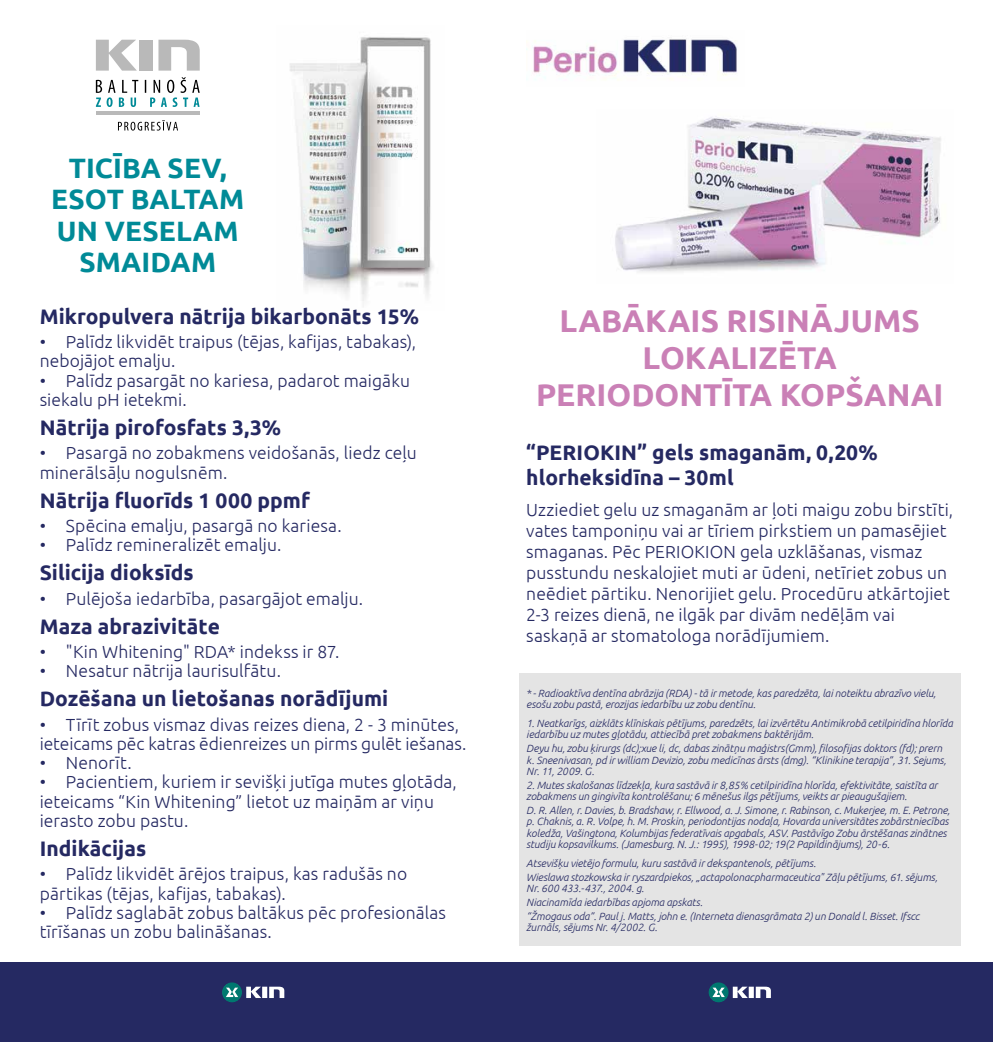
<style>
.page{position:relative;width:993px;height:1042px;background:#fff}
.page>*{position:absolute;margin:0;border:0;box-sizing:border-box;transform-origin:0 0}
.t1{font:700 31.5px/36.8px "Ubuntu";color:#ca80b6;text-align:center}
.t2{font:700 28px/31.5px "Ubuntu";letter-spacing:.005em;color:#008a97;text-align:center}
.t3{font:700 21px/24.5px "Ubuntu";color:#252962}
.t4{font:300 17.5px/19.2px "Ubuntu";letter-spacing:.005em;color:#252962}
.t5{font:italic 300 10.5px/11.4px "Ubuntu";letter-spacing:-.005em;color:#252962}
</style>
<div class="page">
<div style="left:518px;top:673px;width:442px;height:273px;background:#e4e4e4"></div>
<img style="left:290px;top:37px;width:144px;height:264px">
<div style="left:0;top:962px;width:992px;height:80px;background:#252962"></div>
<svg style="left:708px;top:982px;width:62px;height:20px"></svg>
<svg style="left:222px;top:982px;width:62px;height:20px"></svg>
<div style="left:139px;top:40px;width:14px;height:31px;background:#b9b9b9"></div>
<svg style="left:158px;top:40px;width:42px;height:31px"></svg>
<svg style="left:96px;top:40px;width:41px;height:31px"></svg>
<hr style="left:96px;top:112px;width:104px;height:3px;background:#b9b9b9">
<svg style="left:96px;top:77px;width:104px;height:30px"></svg>
<svg style="left:118px;top:120px;width:60px;height:11px"></svg>
<img style="left:526px;top:39px;width:211px;height:41px">
<img style="left:615px;top:116px;width:326px;height:156px">
<h2 class="t2" style="left:51px;top:151px;width:194px">TICĪBA SEV,<br>ESOT BALTAM<br>UN VESELAM<br>SMAIDAM</h2>
<h3 class="t3" style="left:40px;top:304px;width:380px">Mikropulvera nātrija bikarbonāts 15%</h3>
<h3 class="t4" style="left:40px;top:332px;width:378px">• Palīdz likvidēt traipus (tējas, kafijas, tabakas), nebojājot emalju.</h3>
<h3 class="t4" style="left:40px;top:370px;width:372px">• Palīdz pasargāt no kariesa, padarot maigāku siekalu pH ietekmi.</h3>
<h3 class="t3" style="left:40px;top:415px;width:243px">Nātrija pirofosfats 3,3%</h3>
<h3 class="t4" style="left:40px;top:443px;width:378px">• Pasargā no zobakmens veidošanās, liedz ceļu minerālsāļu nogulsnēm.</h3>
<h3 class="t3" style="left:40px;top:488px;width:272px">Nātrija fluorīds 1 000 ppmf</h3>
<h3 class="t4" style="left:40px;top:516px;width:303px">• Spēcina emalju, pasargā no kariesa.</h3>
<h3 class="t4" style="left:40px;top:535px;width:243px">• Palīdz remineralizēt emalju.</h3>
<h3 class="t3" style="left:40px;top:560px;width:155px">Silicija dioksīds</h3>
<h3 class="t4" style="left:40px;top:588px;width:325px">• Pulējoša iedarbība, pasargājot emalju.</h3>
<h3 class="t3" style="left:40px;top:614px;width:182px">Maza abrazivitāte</h3>
<h3 class="t4" style="left:40px;top:642px;width:301px">• "Kin Whitening" RDA* indekss ir 87.</h3>
<h3 class="t4" style="left:40px;top:661px;width:243px">• Nesatur nātrija laurisulfātu.</h3>
<h3 class="t3" style="left:40px;top:686px;width:350px">Dozēšana un lietošanas norādījumi</h3>
<h3 class="t4" style="left:40px;top:714px;width:428px">• Tīrīt zobus vismaz divas reizes diena, 2 - 3 minūtes, ieteicams pēc katras ēdienreizes un pirms gulēt iešanas.</h3>
<h3 class="t4" style="left:40px;top:753px;width:94px">• Nenorīt.</h3>
<h3 class="t4" style="left:40px;top:772px;width:418px">• Pacientiem, kuriem ir sevišķi jutīga mutes gļotāda, ieteicams “Kin Whitening” lietot uz maiņām ar viņu ierasto zobu pastu.</h3>
<h3 class="t3" style="left:40px;top:836px;width:108px">Indikācijas</h3>
<h3 class="t4" style="left:40px;top:864px;width:369px">• Palīdz likvidēt ārējos traipus, kas radušās no pārtikas (tējas, kafijas, tabakas).</h3>
<h3 class="t4" style="left:40px;top:902px;width:408px">• Palīdz saglabāt zobus baltākus pēc profesionālas tīrīšanas un zobu balināšanas.</h3>
<h1 class="t1" style="left:536px;top:302px;width:409px">LABĀKAIS RISINĀJUMS<br>LOKALIZĒTA<br>PERIODONTĪTA KOPŠANAI</h1>
<h3 class="t3" style="left:526px;top:440px;width:353px">“PERIOKIN” gels smaganām, 0,20% hlorheksidīna – 30ml</h3>
<p class="t4" style="left:526px;top:499px;width:428px;line-height:21px">Uzziediet gelu uz smaganām ar ļoti maigu zobu birstīti, vates tamponiņu vai ar tīriem pirkstiem un pamasējiet smaganas. Pēc PERIOKION gela uzklāšanas, vismaz pusstundu neskalojiet muti ar ūdeni, netīriet zobus un neēdiet pārtiku. Nenorijiet gelu. Procedūru atkārtojiet 2-3 reizes dienā, ne ilgāk par divām nedēļām vai saskaņā ar stomatologa norādījumiem.</p>
<p class="t5" style="left:526px;top:687px;width:411px">* - Radioaktīva dentīna abrāzija (RDA) - tā ir metode, kas paredzēta, lai noteiktu abrazīvo vielu, esošu zobu pastā, erozijas iedarbību uz zobu dentīnu.</p>
<p class="t5" style="left:526px;top:717px;width:428px">1. Neatkarīgs, aizklāts klīniskais pētījums, paredzēts, lai izvērtētu Antimikrobā cetilpiridīna hlorīda iedarbību uz mutes gļotādu, attiecībā pret zobakmens baktērijām.</p>
<p class="t5" style="left:526px;top:742px;width:421px">Deyu hu, zobu ķirurgs (dc);xue li, dc, dabas zinātņu maģistrs(Gmm), filosofijas doktors (fd); prern k. Sneenivasan, pd ir william Devizio, zobu medicīnas ārsts (dmg). “Klinikine terapija”, 31. Sejums,<br>Nr. 11, 2009. G.</p>
<p class="t5" style="left:526px;top:779px;width:413px">2. Mutes skalošanas līdzekļa, kura sastāvā ir 8,85% cetilpiridīna hlorīda, efektivitāte, saistīta ar zobakmens un gingivīta kontrolēšanu; 6 mēnešus ilgs pētījums, veikts ar pieaugušajiem.</p>
<p class="t5" style="left:526px;top:804px;width:425px">D. R. Allen, r. Davies, b. Bradshaw, r. Ellwood, a. J. Simone, r. Rabinson, c. Mukerjee, m. E. Petrone, p. Chaknis, a. R. Volpe, h. M. Proskin, periodontijas nodaļa, Hovarda universitātes zobārstniecības koledža, Vašingtona, Kolumbijas federatīvais apgabals, ASV. Pastāvīgo Zobu ārstēšanas zinātnes studiju kopsavilkums. (Jamesburg. N. J.: 1995), 1998-02; 19(2 Papildinājums), 20-6.</p>
<p class="t5" style="left:526px;top:856px;width:413px;line-height:13.8px">Atsevišķu vietējo formulu, kuru sastāvā ir dekspantenols, pētījums.<br>Wieslawa stozkowska ir ryszardpiekos, „actapolonacpharmaceutica" Zāļu pētījums, 61. sējums,</p>
<p class="t5" style="left:526px;top:881px;width:395px;line-height:13.8px">Nr. 600 433.-437., 2004. g.<br>Niacinamīda iedarbības apjoma apskats.<br>“Žmogaus oda”. Paul j. Matts, john e. (Interneta dienasgrāmata 2) un Donald l. Bisset. Ifscc</p>
<p class="t5" style="left:526px;top:921px;width:133px">žurnāls, sējums Nr. 4/2002. G.</p>
</div>
